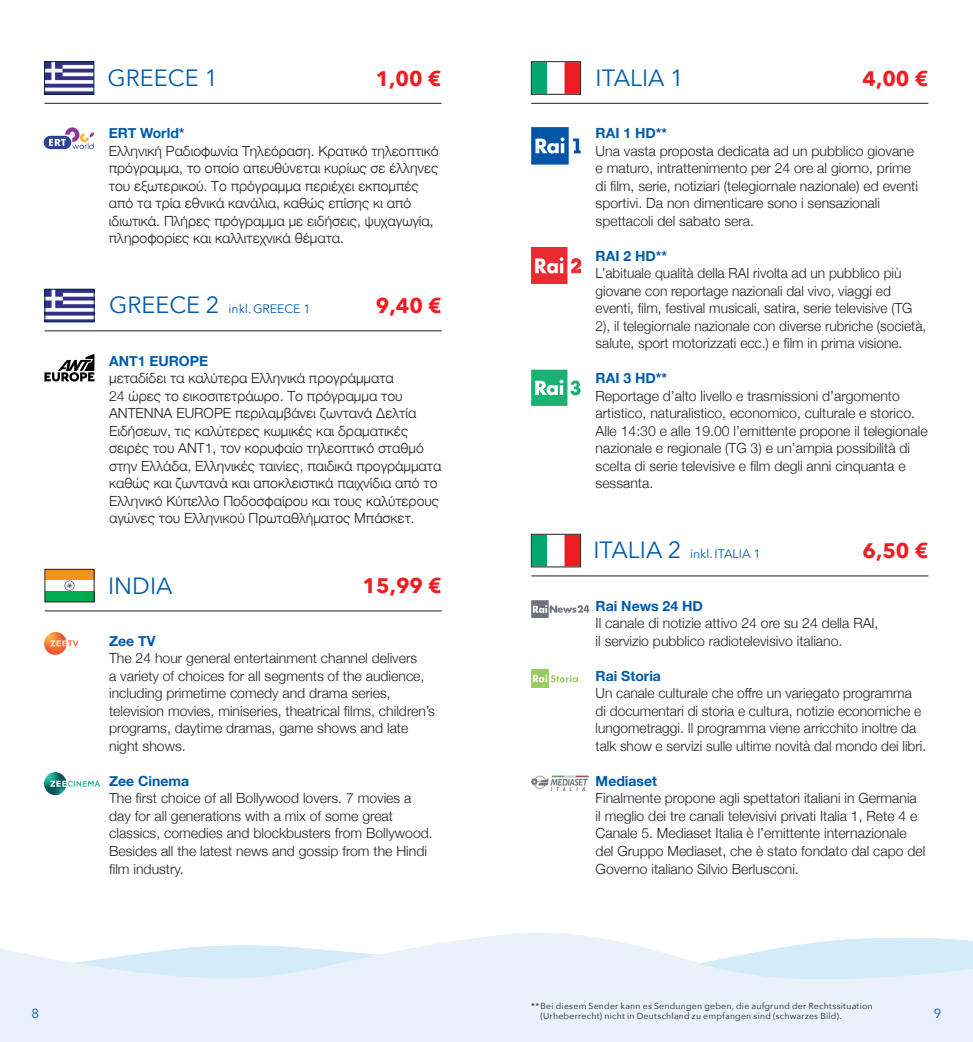
<style>
.page{position:relative;width:973px;height:1042px;background:#fff}
.page>*{position:absolute;margin:0;border:0;box-sizing:border-box;transform-origin:0 0}
.t1{font:23.45px "Avenir Next";color:#015aaa}
.t2{font:700 21px "Avenir Next";color:#ee1d23}
.t3{font:300 14px/17.5px "Helvetica Neue";color:#231f20}
.t4{font:700 14px "Helvetica Neue";color:#015aaa}
.t5{font:13.12px "Avenir Next";color:#015aaa}
.t6{font:12.25px "Avenir Next";color:#015aaa}
.t7{font:8.75px "Avenir Next";letter-spacing:.025em;color:#231f20}
.s1{font-size:23.45px}
</style>
<div class="page">
<svg style="left:0;top:933px;width:972px;height:109px;fill:#e9f2fa"></svg>
<hr style="left:531px;top:103px;width:397px;height:1px;background:#231f20">
<hr style="left:531px;top:575px;width:397px;height:1px;background:#231f20">
<hr style="left:45px;top:330px;width:396px;height:1px;background:#231f20">
<hr style="left:45px;top:610px;width:396px;height:1px;background:#231f20">
<img style="left:47px;top:291px;width:45px;height:29px">
<div style="left:45px;top:289px;width:49px;height:33px;border:1px solid #002241"></div>
<svg style="left:44px;top:353px;width:51px;height:29px"></svg>
<div style="left:45px;top:569px;width:49px;height:11px;background:#f7931d"></div>
<div style="left:45px;top:591px;width:49px;height:11px;background:#00ab4d"></div>
<div style="left:45px;top:569px;width:49px;height:33px;border:1px solid #231f20"></div>
<svg style="left:64px;top:581px;width:10px;height:9px"></svg>
<img style="left:44px;top:631px;width:35px;height:24px">
<img style="left:45px;top:772px;width:55px;height:22px">
<div style="left:531px;top:61px;width:49px;height:34px;background:#ee1d23"></div>
<div style="left:531px;top:61px;width:16px;height:34px;background:#00a66e"></div>
<div style="left:547px;top:61px;width:17px;height:34px;background:#fff"></div>
<div style="left:531px;top:61px;width:49px;height:34px;border:1px solid #231f20"></div>
<div style="left:531px;top:534px;width:49px;height:33px;background:#ee1d23"></div>
<div style="left:531px;top:534px;width:16px;height:33px;background:#00a66e"></div>
<div style="left:547px;top:534px;width:17px;height:33px;background:#fff"></div>
<div style="left:531px;top:534px;width:49px;height:33px;border:1px solid #231f20"></div>
<svg style="left:531px;top:127px;width:49px;height:38px"></svg>
<img style="left:531px;top:248px;width:49px;height:35px">
<svg style="left:531px;top:370px;width:49px;height:36px"></svg>
<img style="left:531px;top:670px;width:46px;height:17px">
<img style="left:531px;top:776px;width:57px;height:14px">
<svg style="left:531px;top:600px;width:58px;height:18px"></svg>
<hr style="left:45px;top:103px;width:396px;height:1px;background:#231f20">
<svg style="left:44px;top:127px;width:50px;height:22px"></svg>
<img style="left:46px;top:63px;width:46px;height:30px">
<div style="left:44px;top:61px;width:50px;height:34px;border:1px solid #002241"></div>
<h1 class="t1" style="left:108px;top:58px;width:112px">GREECE 1</h1>
<h2 class="t2" style="left:375px;top:60px;width:67px">1,00 €</h2>
<p class="t4" style="left:109px;top:122px;width:77px">ERT World*</p>
<p class="t3" style="left:109px;top:141px;width:331px">Ελληνική Ραδιοφωνία Τηλεόραση. Κρατικό τηλεοπτικό πρόγραμμα, το οποίο απευθύνεται κυρίως σε έλληνες του εξωτερικού. Το πρόγραμμα περιέχει εκπομπές από τα τρία εθνικά κανάλια, καθώς επίσης κι από ιδιωτικά. Πλήρες πρόγραμμα με ειδήσεις, ψυχαγωγία, πληροφορίες και καλλιτεχνικά θέματα.</p>
<p class="t6" style="left:109px;top:299px;width:203px"><span class="s1">GREECE 2</span> inkl.GREECE 1</p>
<h2 class="t2" style="left:376px;top:288px;width:67px">9,40 €</h2>
<p class="t4" style="left:109px;top:350px;width:101px">ANT1 EUROPE</p>
<p class="t3" style="left:109px;top:369px;width:333px">μεταδίδει τα καλύτερα Ελληνικά προγράμματα<br>24 ώρες το εικοσιτετράωρο. Το πρόγραμμα του ANTENNA EUROPE περιλαμβάνει ζωντανά Δελτία Ειδήσεων, τις καλύτερες κωμικές και δραματικές σειρές του ΑΝΤ1, τον κορυφαίο τηλεοπτικό σταθμό στην Ελλάδα, Ελληνικές ταινίες, παιδικά προγράμματα καθώς και ζωντανά και αποκλειστικά παιχνίδια από το Ελληνικό Κύπελλο Ποδοσφαίρου και τους καλύτερους αγώνες του Ελληνικού Πρωταθλήματος Μπάσκετ.</p>
<h1 class="t1" style="left:108px;top:565px;width:66px">INDIA</h1>
<h2 class="t2" style="left:362px;top:568px;width:81px">15,99 €</h2>
<p class="t4" style="left:109px;top:630px;width:48px">Zee TV</p>
<p class="t3" style="left:109px;top:649px;width:327px">The 24 hour general entertainment channel delivers<br>a variety of choices for all segments of the audience, including primetime comedy and drama series, television movies, miniseries, theatrical films, children’s programs, daytime dramas, game shows and late night shows.</p>
<p class="t4" style="left:109px;top:770px;width:82px">Zee Cinema</p>
<p class="t3" style="left:109px;top:789px;width:325px">The first choice of all Bollywood lovers. 7 movies a day for all generations with a mix of some great classics, comedies and blockbusters from Bollywood.<br>Besides all the latest news and gossip from the Hindi film industry.</p>
<h1 class="t1" style="left:595px;top:58px;width:89px">ITALIA 1</h1>
<h2 class="t2" style="left:862px;top:60px;width:67px">4,00 €</h2>
<p class="t4" style="left:595px;top:122px;width:73px">RAI 1 HD**</p>
<p class="t3" style="left:595px;top:141px;width:324px">Una vasta proposta dedicata ad un pubblico giovane e maturo, intrattenimento per 24 ore al giorno, prime di film, serie, notiziari (telegiornale nazionale) ed eventi sportivi. Da non dimenticare sono i sensazionali spettacoli del sabato sera.</p>
<p class="t4" style="left:595px;top:245px;width:73px">RAI 2 HD**</p>
<p class="t3" style="left:595px;top:264px;width:332px">L’abituale qualità della RAI rivolta ad un pubblico più giovane con reportage nazionali dal vivo, viaggi ed eventi, film, festival musicali, satira, serie televisive (TG 2), il telegiornale nazionale con diverse rubriche (società, salute, sport motorizzati ecc.) e film in prima visione.</p>
<p class="t4" style="left:595px;top:367px;width:73px">RAI 3 HD**</p>
<p class="t3" style="left:595px;top:386px;width:333px">Reportage d’alto livello e trasmissioni d’argomento artistico, naturalistico, economico, culturale e storico.<br>Alle 14:30 e alle 19.00 l’emittente propone il telegionale nazionale e regionale (TG 3) e un’ampia possibilità di scelta di serie televisive e film degli anni cinquanta e sessanta.</p>
<p class="t6" style="left:593px;top:544px;width:168px"><span class="s1">ITALIA 2</span> inkl. ITALIA 1</p>
<h2 class="t2" style="left:862px;top:532px;width:67px">6,50 €</h2>
<p class="t4" style="left:595px;top:595px;width:109px">Rai News 24 HD</p>
<p class="t3" style="left:595px;top:614px;width:284px">Il canale di notizie attivo 24 ore su 24 della RAI, il servizio pubblico radiotelevisivo italiano.</p>
<p class="t4" style="left:595px;top:665px;width:67px">Rai Storia</p>
<p class="t3" style="left:595px;top:684px;width:332px">Un canale culturale che offre un variegato programma<br>di documentari di storia e cultura, notizie economiche e lungometraggi. Il programma viene arricchito inoltre da talk show e servizi sulle ultime novità dal mondo dei libri.</p>
<p class="t4" style="left:595px;top:770px;width:63px">Mediaset</p>
<p class="t3" style="left:595px;top:789px;width:331px">Finalmente propone agli spettatori italiani in Germania il meglio dei tre canali televisivi privati Italia 1, Rete 4 e Canale 5. Mediaset Italia è l’emittente internazionale del Gruppo Mediaset, che è stato fondato dal capo del Governo italiano Silvio Berlusconi.</p>
<p class="t7" style="left:531px;top:998px;width:343px">** Bei diesem Sender kann es Sendungen geben, die aufgrund der Rechtssituation</p>
<p class="t5" style="left:32px;top:1003px;width:9px">8</p>
<p class="t7" style="left:540px;top:1008px;width:302px">(Urheberrecht) nicht in Deutschland zu empfangen sind (schwarzes Bild).</p>
<p class="t5" style="left:933px;top:1003px;width:9px">9</p>
</div>
